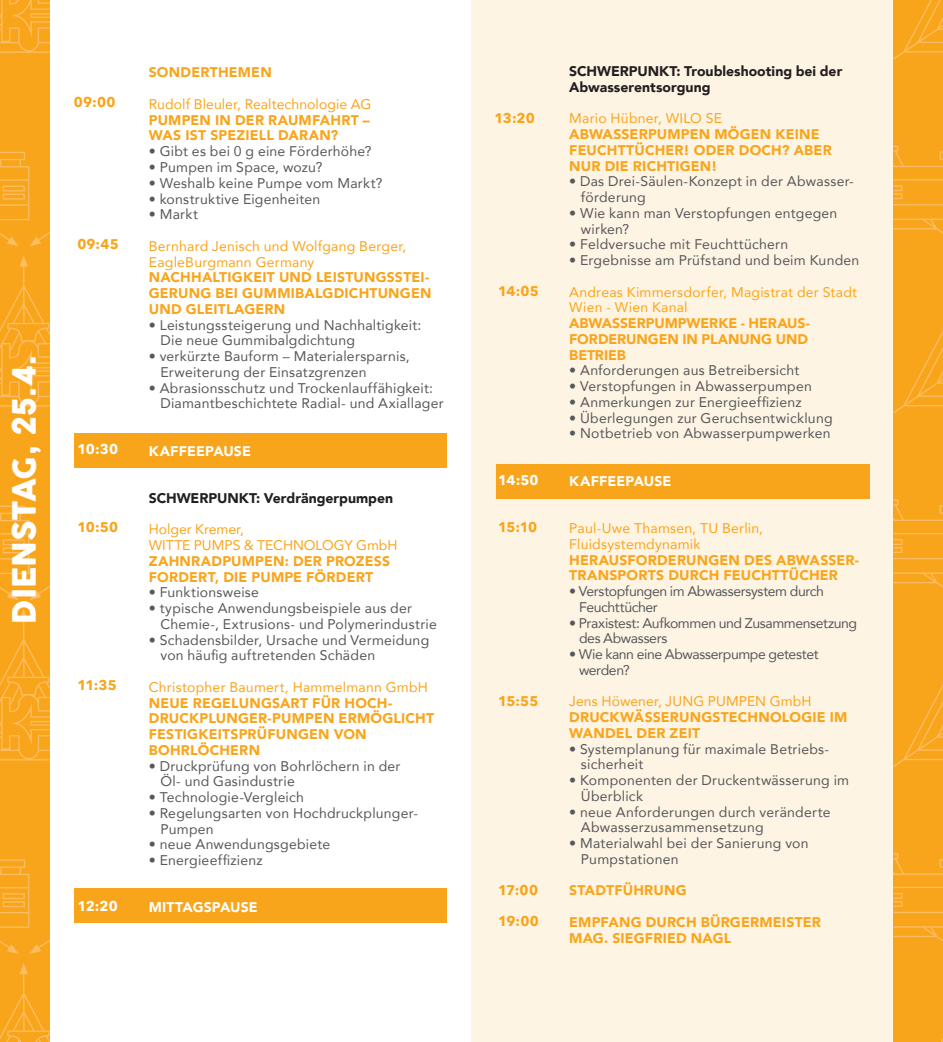
<style>
.page{position:relative;width:943px;height:1042px;background:#fff}
.page>*{position:absolute;margin:0;border:0;box-sizing:border-box;transform-origin:0 0}
.t1{font:31.5px "COCOGOOSE";letter-spacing:-.005em;color:#fff}
.t2{font:14px/15.8px "Avenir";letter-spacing:.015em;color:#57585a}
.t3{font:900 14px/15.8px "Avenir";letter-spacing:.015em;color:#f9a51b}
.t4{font:14px/15.8px "Avenir";letter-spacing:.015em;color:#f9a51b}
.t5{font:14px/15.8px "Avenir";letter-spacing:-.025em;color:#57585a}
.t6{font:900 14px/15.8px "Avenir";color:#231f20}
.t7{font:900 14px/15.8px "Avenir";letter-spacing:-.005em;color:#f9a51b}
.t8{font:700 14px "Avenir Next";letter-spacing:.005em;color:#f9a51b}
.t9{font:14px/15.8px "Avenir";letter-spacing:-.03em;color:#57585a}
.t10{font:14px/15.8px "Avenir";letter-spacing:-.005em;color:#f9a51b}
.t11{font:900 14px "Avenir";letter-spacing:.01em;color:#fff}
.t12{font:700 14px "Avenir Next";letter-spacing:-.015em;color:#fff}
</style>
<div class="page">
<div style="left:471px;top:0;width:422px;height:1042px;background:#fef4e4"></div>
<div style="left:0;top:0;width:50px;height:1042px;background:#f9a51b"></div>
<div style="left:893px;top:0;width:50px;height:1042px;background:#f9a51b"></div>
<svg style="left:0;top:963px;width:50px;height:79px"></svg>
<svg style="left:0;top:859px;width:50px;height:95px"></svg>
<svg style="left:0;top:609px;width:50px;height:151px"></svg>
<svg style="left:0;top:506px;width:50px;height:94px"></svg>
<svg style="left:0;top:255px;width:50px;height:152px"></svg>
<svg style="left:0;top:152px;width:50px;height:94px"></svg>
<svg style="left:0;top:0;width:50px;height:53px"></svg>
<svg style="left:893px;top:853px;width:50px;height:88px"></svg>
<svg style="left:893px;top:684px;width:50px;height:83px"></svg>
<svg style="left:893px;top:499px;width:50px;height:89px"></svg>
<svg style="left:893px;top:330px;width:50px;height:84px"></svg>
<svg style="left:893px;top:146px;width:50px;height:88px"></svg>
<svg style="left:893px;top:0;width:50px;height:60px"></svg>
<div style="left:496px;top:464px;width:374px;height:35px;background:#f9a51b"></div>
<div style="left:74px;top:433px;width:372px;height:35px;background:#f9a51b"></div>
<div style="left:74px;top:888px;width:372px;height:34px;background:#f9a51b"></div>
<h1 class="t1" style="left:1px;top:624px;width:270px;rotate:-90deg">DIENSTAG, 25.4.</h1>
<p class="t8" style="left:74px;top:90px;width:43px">09:00</p>
<p class="t8" style="left:77px;top:232px;width:43px">09:45</p>
<p class="t12" style="left:77px;top:437px;width:42px">10:30</p>
<p class="t8" style="left:77px;top:515px;width:42px">10:50</p>
<p class="t8" style="left:77px;top:673px;width:41px">11:35</p>
<p class="t12" style="left:77px;top:893px;width:42px">12:20</p>
<p class="t3" style="left:149px;top:64px;width:124px">SONDERTHEMEN</p>
<p class="t4" style="left:149px;top:96px;width:224px">Rudolf Bleuler, Realtechnologie AG</p>
<p class="t3" style="left:149px;top:112px;width:223px">PUMPEN IN DER RAUMFAHRT –<br>WAS IST SPEZIELL DARAN?</p>
<p class="t2" style="left:149px;top:143px;width:224px">• Gibt es bei 0 g eine Förderhöhe?</p>
<p class="t2" style="left:149px;top:159px;width:175px">• Pumpen im Space, wozu?</p>
<p class="t2" style="left:149px;top:175px;width:235px">• Weshalb keine Pumpe vom Markt?</p>
<p class="t2" style="left:149px;top:190px;width:173px">• konstruktive Eigenheiten</p>
<p class="t2" style="left:149px;top:206px;width:51px">• Markt</p>
<p class="t4" style="left:149px;top:238px;width:259px">Bernhard Jenisch und Wolfgang Berger,<br>EagleBurgmann Germany</p>
<p class="t3" style="left:149px;top:269px;width:284px">NACHHALTIGKEIT UND LEISTUNGSSTEI-<br>GERUNG BEI GUMMIBALGDICHTUNGEN<br>UND GLEITLAGERN</p>
<p class="t2" style="left:160px;top:316px;width:262px;text-indent:-12px">• Leistungssteigerung und Nachhaltigkeit:<br>Die neue Gummibalgdichtung</p>
<p class="t2" style="left:160px;top:348px;width:251px;text-indent:-12px">• verkürzte Bauform – Materialersparnis,<br>Erweiterung der Einsatzgrenzen</p>
<p class="t2" style="left:160px;top:379px;width:284px;text-indent:-12px">• Abrasionsschutz und Trockenlauffähigkeit:<br>Diamantbeschichtete Radial- und Axiallager</p>
<p class="t11" style="left:149px;top:439px;width:104px">KAFFEEPAUSE</p>
<p class="t6" style="left:149px;top:490px;width:246px">SCHWERPUNKT: Verdrängerpumpen</p>
<p class="t10" style="left:149px;top:521px;width:250px">Holger Kremer,<br>WITTE PUMPS &amp; TECHNOLOGY GmbH</p>
<p class="t3" style="left:149px;top:553px;width:243px">ZAHNRADPUMPEN: DER PROZESS<br>FORDERT, DIE PUMPE FÖRDERT</p>
<p class="t2" style="left:149px;top:584px;width:112px">• Funktionsweise</p>
<p class="t2" style="left:160px;top:600px;width:278px;text-indent:-12px">• typische Anwendungsbeispiele aus der<br>Chemie-, Extrusions- und Polymerindustrie</p>
<p class="t2" style="left:160px;top:631px;width:270px;text-indent:-12px">• Schadensbilder, Ursache und Vermeidung von häufig auftretenden Schäden</p>
<p class="t4" style="left:149px;top:679px;width:281px">Christopher Baumert, Hammelmann GmbH</p>
<p class="t3" style="left:149px;top:694px;width:287px">NEUE REGELUNGSART FÜR HOCH-<br>DRUCKPLUNGER-PUMPEN ERMÖGLICHT<br>FESTIGKEITSPRÜFUNGEN VON<br>BOHRLÖCHERN</p>
<p class="t2" style="left:160px;top:757px;width:241px;text-indent:-12px">• Druckprüfung von Bohrlöchern in der<br>Öl- und Gasindustrie</p>
<p class="t2" style="left:149px;top:789px;width:157px">• Technologie-Vergleich</p>
<p class="t2" style="left:160px;top:805px;width:259px;text-indent:-12px">• Regelungsarten von Hochdruckplunger-<br>Pumpen</p>
<p class="t2" style="left:149px;top:836px;width:183px">• neue Anwendungsgebiete</p>
<p class="t2" style="left:149px;top:852px;width:115px">• Energieeffizienz</p>
<p class="t11" style="left:149px;top:895px;width:110px">MITTAGSPAUSE</p>
<p class="t8" style="left:494px;top:106px;width:42px">13:20</p>
<p class="t8" style="left:498px;top:279px;width:42px">14:05</p>
<p class="t12" style="left:498px;top:468px;width:42px">14:50</p>
<p class="t8" style="left:498px;top:515px;width:41px">15:10</p>
<p class="t8" style="left:498px;top:689px;width:42px">15:55</p>
<p class="t8" style="left:498px;top:878px;width:41px">17:00</p>
<p class="t8" style="left:498px;top:909px;width:42px">19:00</p>
<p class="t6" style="left:569px;top:63px;width:274px">SCHWERPUNKT: Troubleshooting bei der<br>Abwasserentsorgung</p>
<p class="t4" style="left:569px;top:110px;width:154px">Mario Hübner, WILO SE</p>
<p class="t3" style="left:569px;top:126px;width:264px">ABWASSERPUMPEN MÖGEN KEINE<br>FEUCHTTÜCHER! ODER DOCH? ABER<br>NUR DIE RICHTIGEN!</p>
<p class="t2" style="left:581px;top:173px;width:274px;text-indent:-12px">• Das Drei-Säulen-Konzept in der Abwasser&shy;förderung</p>
<p class="t2" style="left:581px;top:205px;width:258px;text-indent:-12px">• Wie kann man Verstopfungen entgegen wirken?</p>
<p class="t2" style="left:569px;top:236px;width:220px">• Feldversuche mit Feuchttüchern</p>
<p class="t2" style="left:569px;top:252px;width:291px">• Ergebnisse am Prüfstand und beim Kunden</p>
<p class="t4" style="left:569px;top:283px;width:289px">Andreas Kimmersdorfer, Magistrat der Stadt<br>Wien - Wien Kanal</p>
<p class="t7" style="left:569px;top:315px;width:242px">ABWASSERPUMPWERKE - HERAUS-<br>FORDERUNGEN IN PLANUNG UND<br>BETRIEB</p>
<p class="t2" style="left:569px;top:362px;width:232px">• Anforderungen aus Betreibersicht</p>
<p class="t2" style="left:569px;top:378px;width:244px">• Verstopfungen in Abwasserpumpen</p>
<p class="t2" style="left:569px;top:394px;width:234px">• Anmerkungen zur Energieeffizienz</p>
<p class="t2" style="left:569px;top:409px;width:265px">• Überlegungen zur Geruchsentwicklung</p>
<p class="t2" style="left:569px;top:425px;width:263px">• Notbetrieb von Abwasserpumpwerken</p>
<p class="t11" style="left:569px;top:469px;width:104px">KAFFEEPAUSE</p>
<p class="t4" style="left:569px;top:520px;width:195px">Paul-Uwe Thamsen, TU Berlin,<br>Fluidsystemdynamik</p>
<p class="t3" style="left:569px;top:551px;width:291px">HERAUSFORDERUNGEN DES ABWASSER-<br>TRANSPORTS DURCH FEUCHTTÜCHER</p>
<p class="t5" style="left:579px;top:583px;width:246px;text-indent:-10px">• Verstopfungen im Abwassersystem durch<br>Feuchttücher</p>
<p class="t5" style="left:579px;top:614px;width:280px;text-indent:-10px">• Praxistest: Aufkommen und Zusammensetzung des Abwassers</p>
<p class="t9" style="left:579px;top:646px;width:241px;text-indent:-10px">• Wie kann eine Abwasserpumpe getestet werden?</p>
<p class="t4" style="left:569px;top:693px;width:244px">Jens Höwener, JUNG PUMPEN GmbH</p>
<p class="t3" style="left:569px;top:709px;width:280px">DRUCKWÄSSERUNGSTECHNOLOGIE IM<br>WANDEL DER ZEIT</p>
<p class="t2" style="left:581px;top:740px;width:250px;text-indent:-12px">• Systemplanung für maximale Betriebs&shy;sicherheit</p>
<p class="t2" style="left:581px;top:772px;width:270px;text-indent:-12px">• Komponenten der Druckentwässerung im<br>Überblick</p>
<p class="t2" style="left:581px;top:803px;width:251px;text-indent:-12px">• neue Anforderungen durch veränderte<br>Abwasserzusammensetzung</p>
<p class="t2" style="left:581px;top:835px;width:229px;text-indent:-12px">• Materialwahl bei der Sanierung von<br>Pumpstationen</p>
<p class="t3" style="left:569px;top:882px;width:119px">STADTFÜHRUNG</p>
<p class="t3" style="left:569px;top:914px;width:253px">EMPFANG DURCH BÜRGERMEISTER<br>MAG. SIEGFRIED NAGL</p>
</div>
